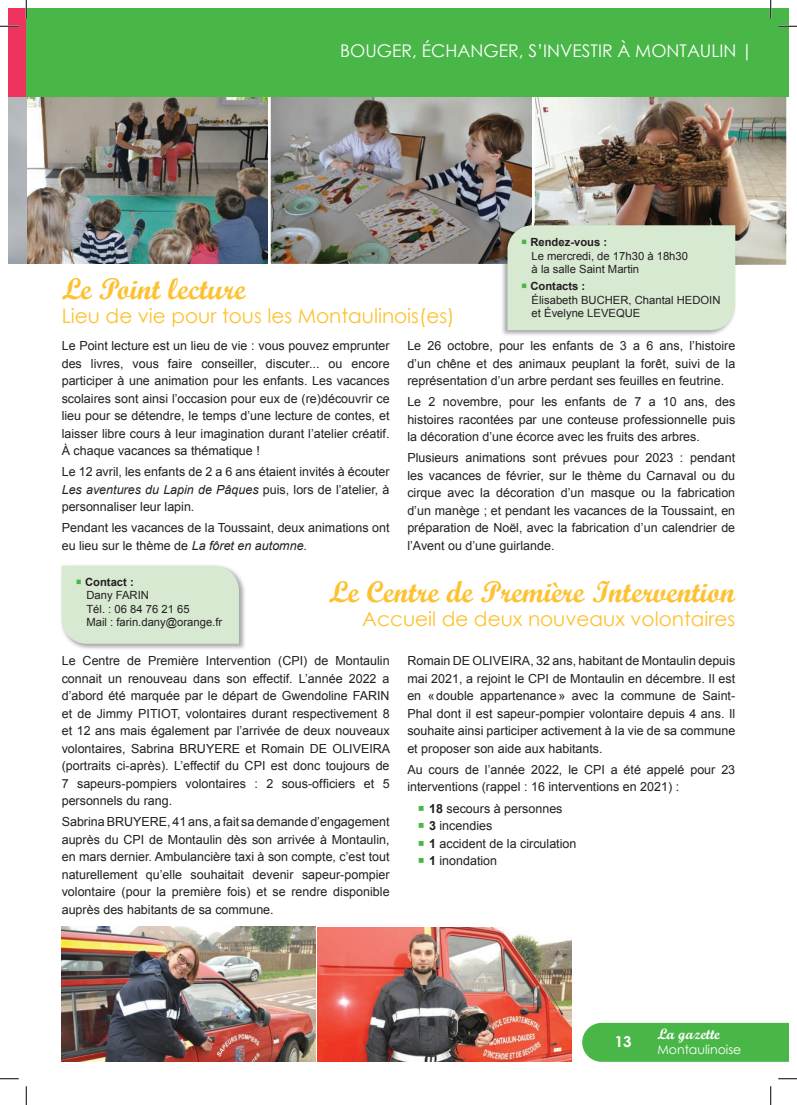
<style>
.page{position:relative;width:797px;height:1105px;background:#fff}
.page>*{position:absolute;margin:0;border:0;box-sizing:border-box;transform-origin:0 0}
.t1{font:30px "Script MT Bold";color:#fec131}
.t2{font:20px "Century Gothic";color:#fec131}
.t3{font:17.5px "Century Gothic";color:#fff}
.t4{font:15px "Script MT Bold";color:#fff}
.t5{font:700 15px "Century Gothic";color:#fff}
.t6{font:12.5px/17.5px "Arial";color:#231f20;text-align:justify}
.t7{font:12.5px "Century Gothic";color:#fff}
.t8{font:11.25px/13.5px "Arial";color:#231f20}
.s1{color:#49b748}
.s2{font-weight:700}
.s3{font-style:italic}
</style>
<div class="page">
<img style="left:26px;top:97px;width:242px;height:167px">
<img style="left:271px;top:97px;width:261px;height:167px">
<img style="left:535px;top:97px;width:251px;height:168px">
<div style="left:26px;top:9px;width:762px;height:88px;background:#49b748"></div>
<div style="left:9px;top:9px;width:17px;height:88px;background:#ee335e"></div>
<div style="left:582px;top:1023px;width:206px;height:39px;background:#49b748"></div>
<img style="left:61px;top:565px;width:184px;height:84px">
<div style="left:62px;top:566px;width:177px;height:78px;background:#d8e9d2"></div>
<img style="left:502px;top:223px;width:234px;height:112px">
<img style="left:500px;top:223px;width:32px;height:41px">
<img style="left:535px;top:223px;width:201px;height:42px">
<div style="left:507px;top:225px;width:228px;height:105px;background:#d8e9d2"></div>
<img style="left:62px;top:927px;width:253px;height:134px">
<img style="left:317px;top:927px;width:254px;height:134px">
<svg style="left:0;top:25px;width:19px;height:2px"></svg>
<svg style="left:778px;top:25px;width:19px;height:2px"></svg>
<svg style="left:0;top:1078px;width:19px;height:1px"></svg>
<svg style="left:778px;top:1078px;width:19px;height:1px"></svg>
<svg style="left:25px;top:0;width:2px;height:19px"></svg>
<svg style="left:25px;top:1086px;width:2px;height:19px"></svg>
<svg style="left:770px;top:0;width:1px;height:19px"></svg>
<svg style="left:770px;top:1086px;width:1px;height:19px"></svg>
<h3 class="t3" style="left:340px;top:39px;width:414px">BOUGER, ÉCHANGER, S’INVESTIR À MONTAULIN |</h3>
<h1 class="t1" style="left:62px;top:270px;width:185px">Le Point lecture</h1>
<h2 class="t2" style="left:62px;top:301px;width:394px">Lieu de vie pour tous les Montaulinois(es)</h2>
<p class="t8" style="left:531px;top:235px;width:158px;text-indent:-11px"><span class="s1">○</span> <span class="s2">Rendez-vous :<br></span>Le mercredi, de 17h30 à 18h30 à la salle Saint Martin</p>
<p class="t8" style="left:531px;top:279px;width:190px;text-indent:-11px"><span class="s1">○</span> <span class="s2">Contacts :<br></span>Élisabeth BUCHER, Chantal HEDOIN et Évelyne LEVEQUE</p>
<p class="t6" style="left:62px;top:337px;width:329px">Le Point lecture est un lieu de vie : vous pouvez emprunter des livres, vous faire conseiller, discuter... ou encore participer à une animation pour les enfants. Les vacances scolaires sont ainsi l’occasion pour eux de (re)découvrir ce lieu pour se détendre, le temps d’une lecture de contes, et laisser libre cours à leur imagination durant l’atelier créatif.<br>À chaque vacances sa thématique !</p>
<p class="t6" style="left:62px;top:463px;width:329px">Le 12 avril, les enfants de 2 a 6 ans étaient invités à écouter <span class="s3">Les aventures du Lapin de Pâques</span> puis, lors de l’atelier, à personnaliser leur lapin.</p>
<p class="t6" style="left:62px;top:519px;width:329px">Pendant les vacances de la Toussaint, deux animations ont eu lieu sur le thème de <span class="s3">La fôret en automne</span>.</p>
<p class="t6" style="left:407px;top:337px;width:329px">Le 26 octobre, pour les enfants de 3 a 6 ans, l’histoire d’un chêne et des animaux peuplant la forêt, suivi de la représentation d’un arbre perdant ses feuilles en feutrine.</p>
<p class="t6" style="left:407px;top:393px;width:329px">Le 2 novembre, pour les enfants de 7 a 10 ans, des histoires racontées par une conteuse professionnelle puis la décoration d’une écorce avec les fruits des arbres.</p>
<p class="t6" style="left:407px;top:449px;width:329px">Plusieurs animations sont prévues pour 2023 : pendant les vacances de février, sur le thème du Carnaval ou du cirque avec la décoration d’un masque ou la fabrication d’un manège ; et pendant les vacances de la Toussaint, en préparation de Noël, avec la fabrication d’un calendrier de l’Avent ou d’une guirlande.</p>
<p class="t8" style="left:86px;top:575px;width:137px;text-indent:-11px"><span class="s1">○</span> <span class="s2">Contact :<br></span>Dany FARIN<br>Tél. : 06 84 76 21 65<br>Mail : farin.dany@orange.fr</p>
<h1 class="t1" style="left:329px;top:574px;width:408px">Le Centre de Première Intervention</h1>
<h2 class="t2" style="left:362px;top:605px;width:374px">Accueil de deux nouveaux volontaires</h2>
<p class="t6" style="left:62px;top:652px;width:330px">Le Centre de Première Intervention (CPI) de Montaulin connait un renouveau dans son effectif. L’année 2022 a d’abord été marquée par le départ de Gwendoline FARIN et de Jimmy PITIOT, volontaires durant respectivement 8 et 12 ans mais également par l’arrivée de deux nouveaux volontaires, Sabrina BRUYERE et Romain DE OLIVEIRA (portraits ci-après). L’effectif du CPI est donc toujours de 7 sapeurs-pompiers volontaires : 2 sous-officiers et 5 personnels du rang.</p>
<p class="t6" style="left:62px;top:813px;width:329px">Sabrina BRUYERE, 41 ans, a fait sa demande d’engagement auprès du CPI de Montaulin dès son arrivée à Montaulin, en mars dernier. Ambulancière taxi à son compte, c’est tout naturellement qu’elle souhaitait devenir sapeur-pompier volontaire (pour la première fois) et se rendre disponible auprès des habitants de sa commune.</p>
<p class="t6" style="left:407px;top:652px;width:329px">Romain DE OLIVEIRA, 32 ans, habitant de Montaulin depuis mai 2021, a rejoint le CPI de Montaulin en décembre. Il est en « double appartenance » avec la commune de Saint-Phal dont il est sapeur-pompier volontaire depuis 4 ans. Il souhaite ainsi participer activement à la vie de sa commune et proposer son aide aux habitants.</p>
<p class="t6" style="left:407px;top:761px;width:329px">Au cours de l’année 2022, le CPI a été appelé pour 23 interventions (rappel : 16 interventions en 2021) :</p>
<p class="t6" style="left:418px;top:799px;width:146px"><span class="s1">○</span> <span class="s2">18</span> secours à personnes</p>
<p class="t6" style="left:418px;top:817px;width:76px"><span class="s1">○</span> <span class="s2">3</span> incendies</p>
<p class="t6" style="left:418px;top:834px;width:160px"><span class="s1">○</span> <span class="s2">1</span> accident de la circulation</p>
<p class="t6" style="left:418px;top:852px;width:81px"><span class="s1">○</span> <span class="s2">1</span> inondation</p>
<p class="t5" style="left:615px;top:1032px;width:18px">13</p>
<p class="t4" style="left:657px;top:1025px;width:64px">La gazette</p>
<p class="t7" style="left:657px;top:1041px;width:85px">Montaulinoise</p>
</div>
